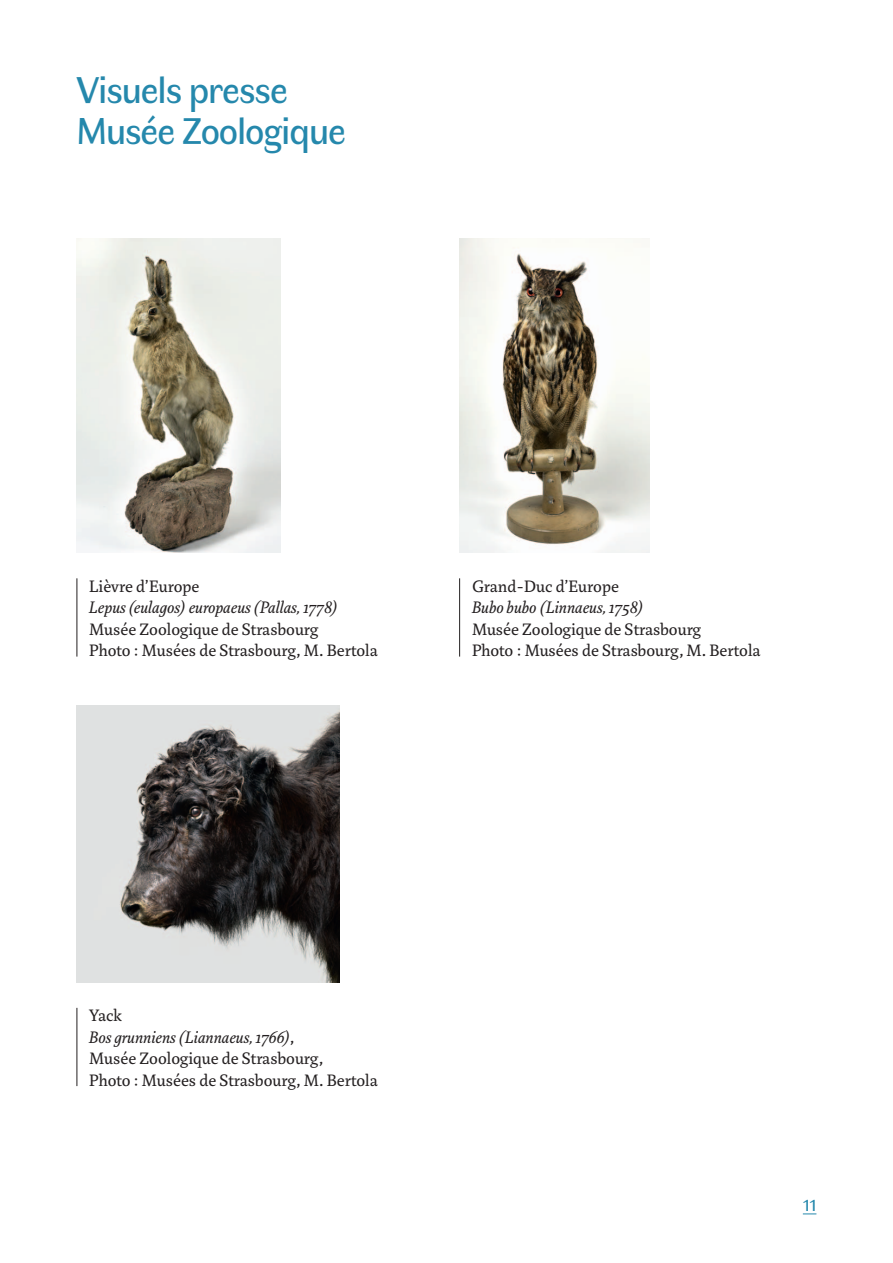
<style>
.page{position:relative;width:893px;height:1263px;background:#fff}
.page>*{position:absolute;margin:0;border:0;box-sizing:border-box;transform-origin:0 0}
.t1{font:37.5px/40.5px "Faune Text";letter-spacing:-.03em;color:#2588ac}
.t2{font:18px/21.6px "Marat Pro";color:#231f20}
.t3{font:italic 18px "Marat Pro";color:#231f20}
.t4{font:16.5px "Faune Text";color:#2588ac}
.s1{font-style:italic}
</style>
<div class="page">
<svg style="left:803px;top:1213px;width:13px;height:1px"></svg>
<img style="left:459px;top:238px;width:190px;height:315px">
<img style="left:77px;top:706px;width:263px;height:276px">
<img style="left:77px;top:238px;width:204px;height:315px">
<hr style="left:77px;top:578px;width:1px;height:79px;background:#231f20">
<hr style="left:77px;top:1008px;width:1px;height:78px;background:#231f20">
<hr style="left:459px;top:578px;width:1px;height:79px;background:#231f20">
<h1 class="t1" style="left:77px;top:69px;width:271px">Visuels presse<br>Musée Zoologique</h1>
<p class="t2" style="left:89px;top:575px;width:112px">Lièvre d’Europe</p>
<p class="t3" style="left:89px;top:597px;width:250px">Lepus (eulagos) europaeus (Pallas, 1778)</p>
<p class="t2" style="left:89px;top:619px;width:290px">Musée Zoologique de Strasbourg<br>Photo : Musées de Strasbourg, M. Bertola</p>
<p class="t2" style="left:472px;top:575px;width:148px">Grand-Duc d’Europe</p>
<p class="t3" style="left:472px;top:597px;width:173px">Bubo bubo (Linnaeus, 1758)</p>
<p class="t2" style="left:472px;top:619px;width:290px">Musée Zoologique de Strasbourg<br>Photo : Musées de Strasbourg, M. Bertola</p>
<p class="t2" style="left:89px;top:1005px;width:290px">Yack<br><span class="s1">Bos grunniens (Liannaeus, 1766)</span>,<br>Musée Zoologique de Strasbourg,<br>Photo : Musées de Strasbourg, M. Bertola</p>
<p class="t4" style="left:803px;top:1194px;width:15px">11</p>
</div>
